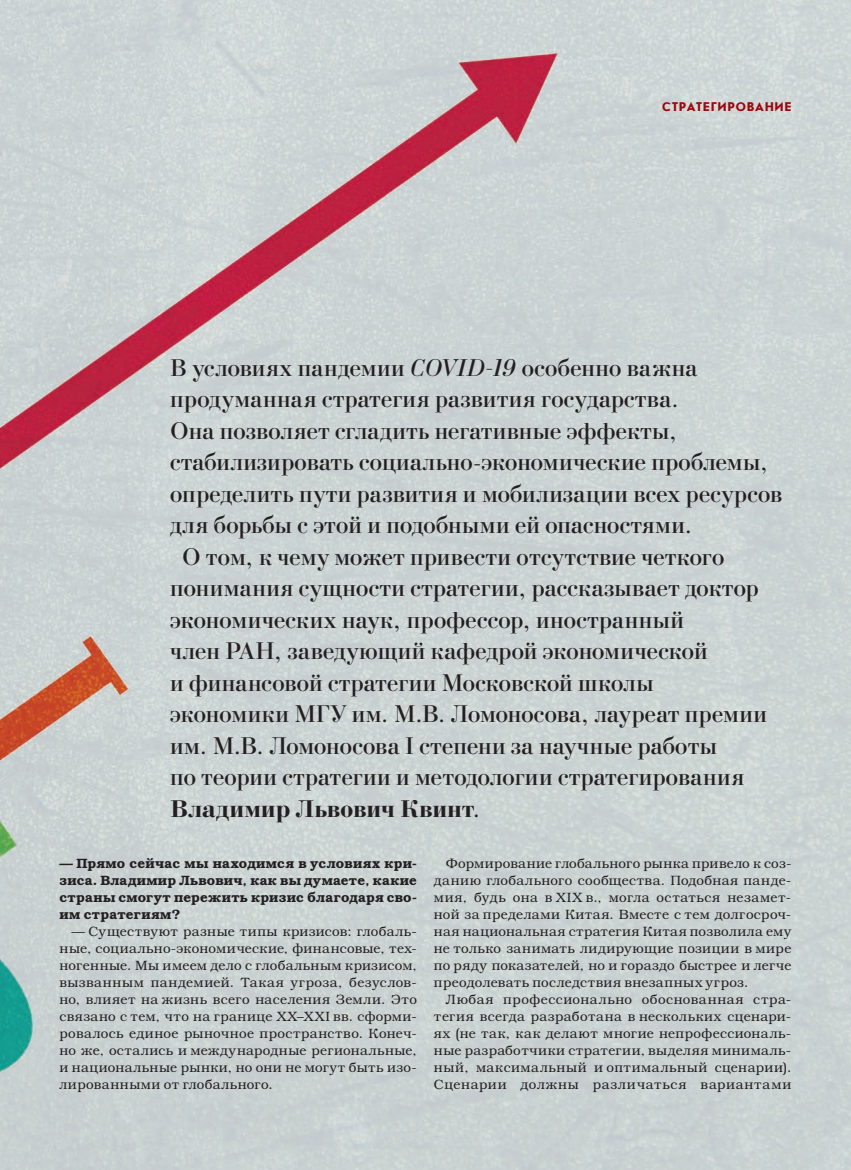
<style>
.page{position:relative;width:851px;height:1170px;background:#fff}
.page>*{position:absolute;margin:0;border:0;box-sizing:border-box;transform-origin:0 0}
.t1{font:25.5px "Bodoni C";letter-spacing:.01em;color:#231f20}
.t2{font:700 25.5px "Bodoni C";letter-spacing:.015em;color:#231f20}
.t3{font:300 13.5px/17px "Bookman C";letter-spacing:.035em;color:#231f20;text-align:justify}
.t4{font:600 13.5px/17px "Bookman C";letter-spacing:.02em;color:#231f20;text-align:justify}
.t5{font:700 12px "Journal Sans Serif";letter-spacing:.07em;color:#9d070d}
.s1{font-style:italic}
.s2{font-weight:400}
</style>
<div class="page">
<img style="left:0;top:0;width:850px;height:1169px">
<p class="t5" style="left:662px;top:99px;width:131px">СТРАТЕГИРОВАНИЕ</p>
<h1 class="t1" style="left:170px;top:354px;width:528px">В условиях пандемии <span class="s1">COVID-19</span> особенно важна</h1>
<h1 class="t1" style="left:170px;top:385px;width:510px">продуманная стратегия развития государства.</h1>
<h1 class="t1" style="left:170px;top:417px;width:508px">Она позволяет сгладить негативные эффекты,</h1>
<h1 class="t1" style="left:170px;top:448px;width:599px">стабилизировать социально-экономические проблемы,</h1>
<h1 class="t1" style="left:170px;top:479px;width:613px">определить пути развития и мобилизации всех ресурсов</h1>
<h1 class="t1" style="left:170px;top:511px;width:523px">для борьбы с этой и подобными ей опасностями.</h1>
<h1 class="t1" style="left:182px;top:542px;width:543px">О том, к чему может привести отсутствие четкого</h1>
<h1 class="t1" style="left:170px;top:574px;width:590px">понимания сущности стратегии, рассказывает доктор</h1>
<h1 class="t1" style="left:170px;top:605px;width:515px">экономических наук, профессор, иностранный</h1>
<h1 class="t1" style="left:170px;top:637px;width:539px">член РАН, заведующий кафедрой экономической</h1>
<h1 class="t1" style="left:170px;top:668px;width:485px">и финансовой стратегии Московской школы</h1>
<h1 class="t1" style="left:170px;top:700px;width:598px">экономики МГУ им. М.В. Ломоносова, лауреат премии</h1>
<h1 class="t1" style="left:170px;top:731px;width:548px">им. М.В. Ломоносова I степени за научные работы</h1>
<h1 class="t1" style="left:170px;top:763px;width:575px">по теории стратегии и методологии стратегирования</h1>
<h1 class="t2" style="left:170px;top:795px;width:311px">Владимир Львович Квинт<span class="s2">.</span></h1>
<p class="t4" style="left:60px;top:854px;width:359px">— Прямо сейчас мы находимся в условиях кри&shy;зиса. Владимир Львович, как вы думаете, какие страны смогут пережить кризис благодаря сво&shy;им стратегиям?</p>
<p class="t3" style="left:59px;top:922px;width:359px;text-indent:12px">— Существуют разные типы кризисов: глобаль&shy;ные, социально-экономические, финансовые, тех&shy;ногенные. Мы имеем дело с глобальным кризисом, вызванным пандемией. Такая угроза, безуслов&shy;но, влияет на жизнь всего населения Земли. Это связано с тем, что на границе XX–XXI вв. сформи&shy;ровалось единое рыночное пространство. Конеч&shy;но же, остались и международные региональные, и -национальные рынки, но они не могут быть изо&shy;лированными от глобального.</p>
<p class="t3" style="left:434px;top:854px;width:359px;text-indent:12px">Формирование глобального рынка привело к соз&shy;данию глобального сообщества. Подобная панде&shy;мия, будь она в XIX в., могла остаться незамет&shy;ной за пределами Китая. Вместе с тем долгосроч&shy;ная национальная стратегия Китая позволила ему не только занимать лидирующие позиции в мире по ряду показателей, но и гораздо быстрее и легче преодолевать последствия внезапных угроз.</p>
<p class="t3" style="left:434px;top:990px;width:359px;text-indent:12px">Любая профессионально обоснованная стра&shy;тегия всегда разработана в нескольких сценари&shy;ях (не так, как делают многие непрофессиональ&shy;ные разработчики стратегии, выделяя минималь&shy;ный, максимальный и оптимальный сценарии).<br>Сценарии должны различаться вариантами</p>
</div>
